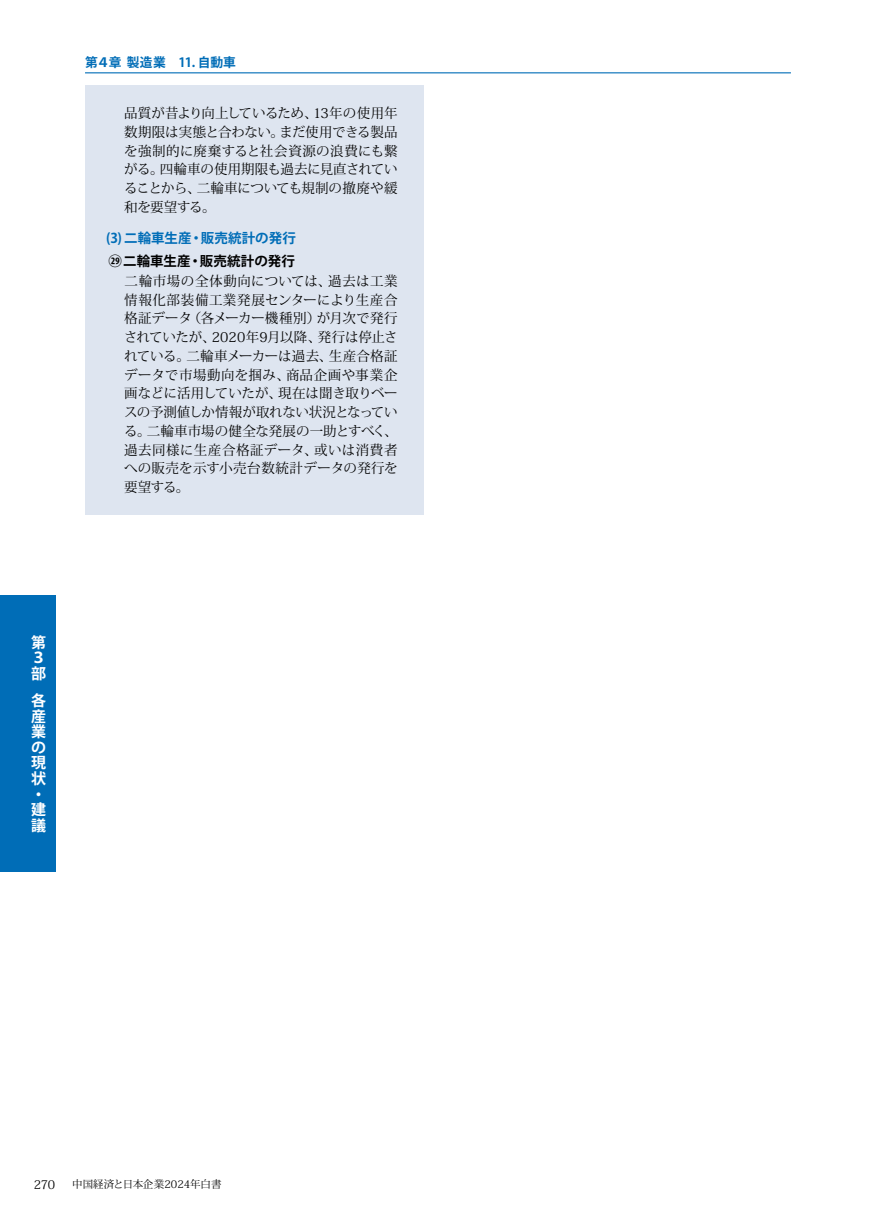
<style>
.page{position:relative;width:893px;height:1212px;background:#fff}
.page>*{position:absolute;margin:0;border:0;box-sizing:border-box;transform-origin:0 0}
.t1{font:700 15px/15.6px "Koz Go Pr 6 N";color:#fff}
.t2{font:13.5px/18.8px "Koz Min Pr 6 N";letter-spacing:.005em;color:#000;text-align:justify}
.t3{font:700 13.5px "Koz Go Pr 6 N";letter-spacing:.005em;color:#006db7}
.t4{font:700 13.5px "Koz Go Pr 6 N";letter-spacing:.01em;color:#000}
.t5{font:700 12.75px "Koz Go Pr 6 N";letter-spacing:-.015em;color:#006db7}
.t6{font:12px "Koz Min Pr 6 N";color:#000}
.t7{font:10.5px "Koz Min Pr 6 N";letter-spacing:-.005em;color:#000}
</style>
<div class="page">
<div style="left:0;top:595px;width:55px;height:277px;background:#006db7"></div>
<hr style="left:85px;top:72px;width:706px;height:1px;background:#006db7">
<div style="left:85px;top:85px;width:338px;height:150px;background:#dee5f0"></div>
<div style="left:85px;top:233px;width:338px;height:56px;background:#dee5f0"></div>
<div style="left:85px;top:253px;width:338px;height:262px;background:#dee5f0"></div>
<p class="t5" style="left:85px;top:55px;width:152px">第４章 製造業 11. 自動車</p>
<p class="t2" style="left:124px;top:104px;width:275px">品質が昔より向上しているため、13年の使用年数期限は実態と合わない。まだ使用できる製品を強制的に廃棄すると社会資源の浪費にも繋がる。四輪車の使用期限も過去に見直されていることから、二輪車についても規制の撤廃や緩和を要望する。</p>
<p class="t3" style="left:106px;top:231px;width:191px">(3) 二輪車生産・販売統計の発行</p>
<p class="t4" style="left:108px;top:254px;width:188px">㉙二輪車生産・販売統計の発行</p>
<p class="t2" style="left:124px;top:272px;width:275px;text-indent:-14px">　二輪市場の全体動向については、過去は工業情報化部装備工業発展センターにより生産合格証データ（各メーカー機種別）が月次で発行されていたが、2020年9月以降、発行は停止されている。二輪車メーカーは過去、生産合格証データで市場動向を掴み、商品企画や事業企画などに活用していたが、現在は聞き取りベースの予測値しか情報が取れない状況となっている。二輪車市場の健全な発展の一助とすべく、過去同様に生産合格証データ、或いは消費者への販売を示す小売台数統計データの発行を要望する。</p>
<p class="t1" style="left:31px;top:635px;width:16px">第<br>３部</p>
<p class="t1" style="left:31px;top:693px;width:16px">各産業の現状・建議</p>
<p class="t6" style="left:34px;top:1177px;width:23px">270</p>
<p class="t7" style="left:72px;top:1178px;width:151px">中国経済と日本企業2024年白書</p>
</div>
